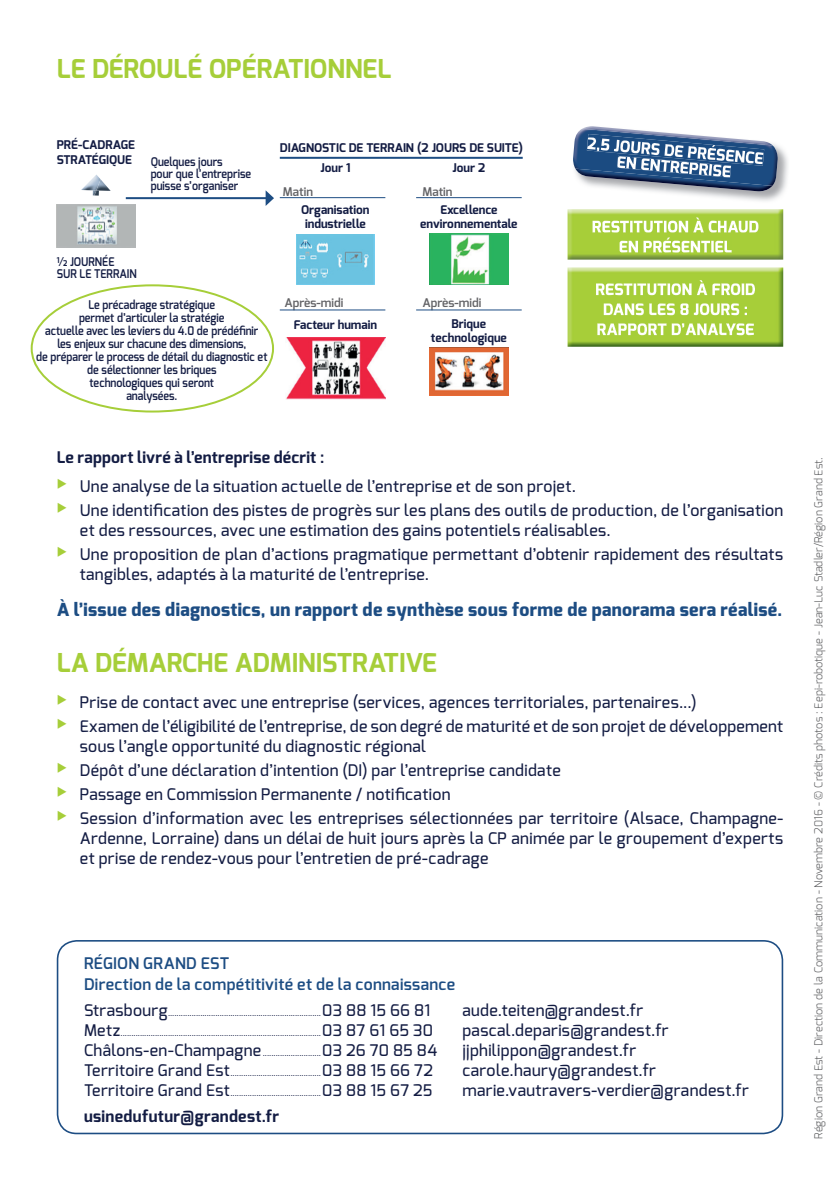
<style>
.page{position:relative;width:840px;height:1191px;background:#fff}
.page>*{position:absolute;margin:0;border:0;box-sizing:border-box;transform-origin:0 0}
.t1{font:700 26px "Exo";color:#a6ce39}
.t2{font:800 18px "Exo";letter-spacing:.02em;color:#1d4d83}
.t3{font:500 16px/20px "Exo";letter-spacing:.02em;color:#131c43}
.t4{font:700 16px "Exo";letter-spacing:.015em;color:#131c43}
.t5{font:600 16px/21.6px "Exo";letter-spacing:.02em;color:#1d4d83}
.t6{font:600 12px/13px "Exo";color:#131c43;scale:.9 1}
.t7{font:700 12px/14.4px "Exo";color:#131c43;text-align:center}
.t8{font:600 12px "Exo";color:#636366}
.t9{font:300 11px "Exo";color:#57585a}
.t10{font:500 8px "Exo";color:#131c43}
.s1{font-size:16px}
.s2{font-size:8px}
</style>
<div class="page">
<img style="left:567px;top:209px;width:215px;height:51px">
<img style="left:592px;top:217px;width:166px;height:16px">
<img style="left:619px;top:237px;width:112px;height:16px">
<img style="left:567px;top:267px;width:215px;height:80px">
<img style="left:595px;top:280px;width:159px;height:15px">
<img style="left:603px;top:303px;width:144px;height:12px">
<img style="left:597px;top:323px;width:156px;height:12px">
<img style="left:652px;top:145px;width:136px;height:56px">
<img style="left:582px;top:126px;width:41px;height:3px">
<img style="left:595px;top:186px;width:177px;height:5px">
<img style="left:573px;top:129px;width:204px;height:57px">
<img style="left:586px;top:134px;width:177px;height:32px">
<img style="left:616px;top:156px;width:114px;height:22px">
<div style="left:57px;top:940px;width:725px;height:194px;border:2px solid #1d4d83;border-radius:19px"></div>
<hr style="left:279px;top:157px;width:243px;height:2px;background:#1d4d83">
<hr style="left:279px;top:197px;width:106px;height:1px;background:#1d4d83">
<hr style="left:279px;top:309px;width:106px;height:1px;background:#1d4d83">
<hr style="left:416px;top:197px;width:105px;height:1px;background:#1d4d83">
<hr style="left:416px;top:309px;width:105px;height:1px;background:#1d4d83">
<hr style="left:126px;top:197px;width:140px;height:2px;background:#1d4d83">
<svg style="left:265px;top:190px;width:9px;height:16px"></svg>
<img style="left:57px;top:204px;width:78px;height:43px">
<img style="left:296px;top:235px;width:78px;height:49px">
<img style="left:429px;top:234px;width:79px;height:50px">
<img style="left:429px;top:348px;width:79px;height:47px">
<img style="left:286px;top:337px;width:99px;height:63px">
<svg style="left:93px;top:190px;width:6px;height:6px"></svg>
<img style="left:96px;top:179px;width:15px;height:12px">
<img style="left:81px;top:174px;width:19px;height:16px">
<h1 class="t1" style="left:57px;top:51px;width:336px">LE DÉROULÉ OPÉRATIONNEL</h1>
<p class="t7" style="left:57px;top:138px;width:80px;text-align:left">PRÉ-CADRAGE<br>STRATÉGIQUE</p>
<p class="t6" style="left:151px;top:156px;width:113px;line-height:12px">Quelques jours<br>pour que l’entreprise puisse s’organiser</p>
<p class="t6" style="left:57px;top:256px;width:90px;line-height:12px">½ JOURNÉE<br>SUR LE TERRAIN</p>
<p class="t6" style="left:36px;top:298px;width:258px;text-align:center">Le précadrage stratégique<br>permet d’articuler la stratégie<br>actuelle avec les leviers du 4.0 de prédéfinir<br>les enjeux sur chacune des dimensions,<br>de préparer le process de détail du diagnostic et de sélectionner les briques<br>technologiques qui seront<br>analysées.</p>
<p class="t7" style="left:279px;top:140px;width:245px">DIAGNOSTIC DE TERRAIN (2 JOURS DE SUITE)</p>
<p class="t7" style="left:320px;top:160px;width:32px">Jour 1</p>
<p class="t8" style="left:283px;top:184px;width:31px">Matin</p>
<p class="t7" style="left:301px;top:202px;width:70px">Organisation industrielle</p>
<p class="t7" style="left:452px;top:160px;width:34px">Jour 2</p>
<p class="t8" style="left:422px;top:184px;width:31px">Matin</p>
<p class="t7" style="left:420px;top:202px;width:99px">Excellence environnementale</p>
<p class="t8" style="left:284px;top:294px;width:60px">Après-midi</p>
<p class="t8" style="left:422px;top:294px;width:60px">Après-midi</p>
<p class="t7" style="left:294px;top:318px;width:85px">Facteur humain</p>
<p class="t7" style="left:430px;top:316px;width:77px">Brique technologique</p>
<p class="t4" style="left:57px;top:446px;width:269px">Le rapport livré à l’entreprise décrit :</p>
<p class="t3" style="left:57px;top:476px;width:520px"><sup>◆</sup> Une analyse de la situation actuelle de l’entreprise et de son projet.</p>
<p class="t3" style="left:80px;top:500px;width:704px;text-indent:-23px"><sup>◆</sup> Une identification des pistes de progrès sur les plans des outils de production, de l’organisation et des ressources, avec une estimation des gains potentiels réalisables.</p>
<p class="t3" style="left:80px;top:544px;width:704px;text-indent:-23px"><sup>◆</sup> Une proposition de plan d’actions pragmatique permettant d’obtenir rapidement des résultats tangibles, adaptés à la maturité de l’entreprise.</p>
<p class="t2" style="left:57px;top:598px;width:726px">À l’issue des diagnostics, un rapport de synthèse sous forme de panorama sera réalisé.</p>
<h1 class="t1" style="left:57px;top:645px;width:381px">LA DÉMARCHE ADMINISTRATIVE</h1>
<p class="t3" style="left:57px;top:692px;width:641px"><sup>◆</sup> Prise de contact avec une entreprise (services, agences territoriales, partenaires...)</p>
<p class="t3" style="left:80px;top:716px;width:704px;text-indent:-23px"><sup>◆</sup> Examen de l’éligibilité de l’entreprise, de son degré de maturité et de son projet de développement sous l’angle opportunité du diagnostic régional</p>
<p class="t3" style="left:57px;top:760px;width:505px"><sup>◆</sup> Dépôt d’une déclaration d’intention (DI) par l’entreprise candidate</p>
<p class="t3" style="left:57px;top:784px;width:395px"><sup>◆</sup> Passage en Commission Permanente / notification</p>
<p class="t3" style="left:80px;top:808px;width:704px;text-align:justify;text-indent:-23px"><sup>◆</sup> Session d’information avec les entreprises sélectionnées par territoire (Alsace, Champagne-Ardenne, Lorraine) dans un délai de huit jours après la CP animée par le groupement d’experts et prise de rendez-vous pour l’entretien de pré-cadrage</p>
<p class="t5" style="left:84px;top:952px;width:372px">RÉGION GRAND EST<br>Direction de la compétitivité et de la connaissance</p>
<p class="t10" style="left:84px;top:1008px;width:348px"><span class="s1">Strasbourg</span> ....................................................................... <span class="s1">03 88 15 66 81</span></p>
<p class="t3" style="left:462px;top:1000px;width:182px">aude.teiten@grandest.fr</p>
<p class="t10" style="left:84px;top:1028px;width:350px"><span class="s1">Metz</span> ............................................................................................. <span class="s1">03 87 61 65 30</span></p>
<p class="t3" style="left:462px;top:1020px;width:208px">pascal.deparis@grandest.fr</p>
<p class="t3" style="left:84px;top:1040px;width:354px">Châlons-en-Champagne <span class="s2">...........................</span> 03 26 70 85 84</p>
<p class="t3" style="left:462px;top:1040px;width:175px">jjphilippon@grandest.fr</p>
<p class="t10" style="left:84px;top:1068px;width:350px"><span class="s1">Territoire Grand Est</span> .......................................... <span class="s1">03 88 15 66 72</span></p>
<p class="t3" style="left:462px;top:1060px;width:195px">carole.haury@grandest.fr</p>
<p class="t10" style="left:84px;top:1088px;width:350px"><span class="s1">Territoire Grand Est</span> .......................................... <span class="s1">03 88 15 67 25</span></p>
<p class="t3" style="left:462px;top:1080px;width:288px">marie.vautravers-verdier@grandest.fr</p>
<p class="t4" style="left:84px;top:1105px;width:196px">usinedufutur@grandest.fr</p>
<p class="t9" style="left:811px;top:1138px;width:683px;rotate:-90deg">Région Grand Est - Direction de la Communication - Novembre 2016 - © Crédits photos : Eepi-robotique - Jean-Luc Stadler/Région Grand Est.</p>
</div>
